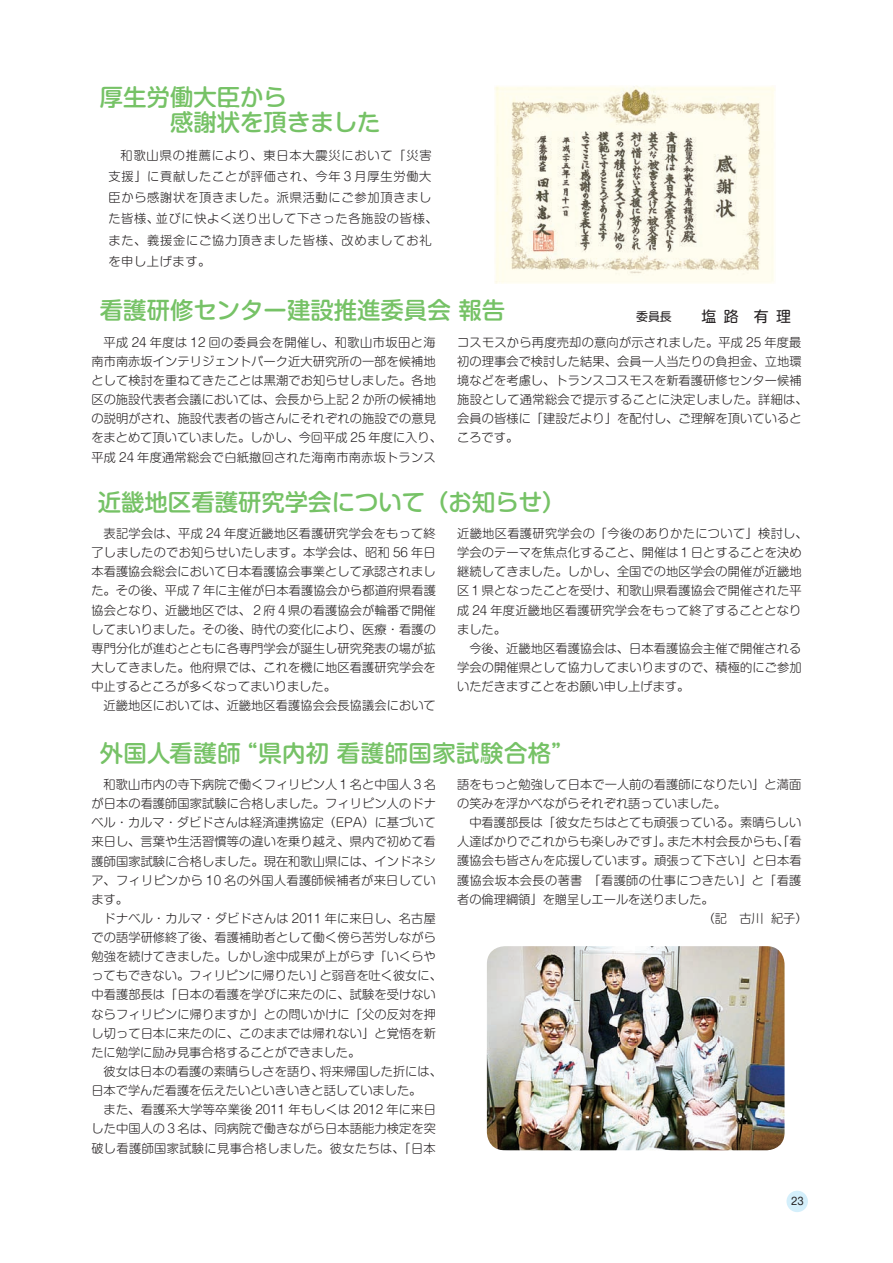
<style>
.page{position:relative;width:893px;height:1263px;background:#fff}
.page>*{position:absolute;margin:0;border:0;box-sizing:border-box;transform-origin:0 0}
.t1{font:500 23.4px/25.5px "Shin M Go Pro";color:#76c266}
.t2{font:500 23.4px "Shin M Go Pro";letter-spacing:.02em;color:#76c266}
.t3{font:14.85px "Shin M Go Pro";color:#231f20}
.t4{font:300 12.15px/19.2px "Shin M Go Pro";letter-spacing:.005em;color:#231f20}
.t5{font:300 12.15px/21.3px "Shin M Go Pro";letter-spacing:.06em;color:#231f20}
.t6{font:300 12.15px "Shin M Go Pro";letter-spacing:.03em;color:#231f20}
.t7{font:10.2px "Shin M Go Pro";color:#231f20}
.s1{font-size:11.85px}
</style>
<div class="page">
<div style="left:786px;top:1191px;width:22px;height:21px;background:#d4effb;border-radius:50%"></div>
<img style="left:487px;top:946px;width:297px;height:204px">
<svg style="left:486px;top:88px;width:83px;height:991px"></svg>
<img style="left:495px;top:85px;width:280px;height:198px">
<h1 class="t1" style="left:100px;top:81px;width:282px">厚生労働大臣から<br>　　　感謝状を頂きました</h1>
<p class="t5" style="left:108px;top:143px;width:331px;text-indent:12px">和歌山県の推薦により、東日本大震災において「災害支援」に貢献したことが評価され、今年３月厚生労働大臣から感謝状を頂きました。派県活動にご参加頂きました皆様、並びに快よく送り出して下さった各施設の皆様、また、義援金にご協力頂きました皆様、改めましてお礼を申し上げます。</p>
<h1 class="t1" style="left:100px;top:295px;width:407px">看護研修センター建設推進委員会 報告</h1>
<p class="t3" style="left:636px;top:305px;width:156px"><span class="s1">委員長</span>　　塩路　有理</p>
<p class="t4" style="left:91px;top:331px;width:352px;text-align:center">平成 24 年度は 12 回の委員会を開催し、和歌山市坂田と海<br>南市南赤坂インテリジェントパーク近大研究所の一部を候補地として検討を重ねてきたことは黒潮でお知らせしました。各地区の施設代表者会議においては、会長から上記 2 か所の候補地の説明がされ、施設代表者の皆さんにそれぞれの施設での意見をまとめて頂いていました。しかし、今回平成 25 年度に入り、平成 24 年度通常総会で白紙撤回された海南市南赤坂トランス</p>
<p class="t4" style="left:457px;top:331px;width:352px">コスモスから再度売却の意向が示されました。平成 25 年度最初の理事会で検討した結果、会員一人当たりの負担金、立地環境などを考慮し、トランスコスモスを新看護研修センター候補施設として通常総会で提示することに決定しました。詳細は、会員の皆様に「建設だより」を配付し、ご理解を頂いているところです。</p>
<h1 class="t1" style="left:98px;top:486px;width:469px">近畿地区看護研究学会について（お知らせ）</h1>
<p class="t4" style="left:91px;top:522px;width:346px;text-align:justify;text-indent:12px">表記学会は、平成 24 年度近畿地区看護研究学会をもって終了しましたのでお知らせいたします。本学会は、昭和 56 年日本看護協会総会において日本看護協会事業として承認されました。その後、平成 7 年に主催が日本看護協会から都道府県看護協会となり、近畿地区では、２府４県の看護協会が輪番で開催してまいりました。その後、時代の変化により、医療・看護の専門分化が進むとともに各専門学会が誕生し研究発表の場が拡大してきました。他府県では、これを機に地区看護研究学会を中止するところが多くなってまいりました。</p>
<p class="t4" style="left:104px;top:695px;width:334px">近畿地区においては、近畿地区看護協会会長協議会において</p>
<p class="t4" style="left:457px;top:522px;width:352px">近畿地区看護研究学会の「今後のありかたについて」検討し、学会のテーマを焦点化すること、開催は１日とすることを決め継続してきました。しかし、全国での地区学会の開催が近畿地区１県となったことを受け、和歌山県看護協会で開催された平成 24 年度近畿地区看護研究学会をもって終了することとなりました。</p>
<p class="t4" style="left:457px;top:637px;width:346px;text-align:justify;text-indent:12px">今後、近畿地区看護協会は、日本看護協会主催で開催される学会の開催県として協力してまいりますので、積極的にご参加いただきますことをお願い申し上げます。</p>
<h1 class="t2" style="left:100px;top:734px;width:476px">外国人看護師“県内初 看護師国家試験合格”</h1>
<p class="t4" style="left:91px;top:773px;width:346px;text-align:justify;text-indent:12px">和歌山市内の寺下病院で働くフィリピン人１名と中国人３名が日本の看護師国家試験に合格しました。フィリピン人のドナベル・カルマ・ダビドさんは経済連携協定（EPA）に基づいて来日し、言葉や生活習慣等の違いを乗り越え、県内で初めて看護師国家試験に合格しました。現在和歌山県には、インドネシア、フィリピンから 10 名の外国人看護師候補者が来日しています。</p>
<p class="t4" style="left:91px;top:907px;width:352px;text-indent:12px">ドナベル・カルマ・ダビドさんは 2011 年に来日し、名古屋での語学研修終了後、看護補助者として働く傍ら苦労しながら勉強を続けてきました。しかし途中成果が上がらず「いくらやってもできない。フィリピンに帰りたい」と弱音を吐く彼女に、中看護部長は「日本の看護を学びに来たのに、試験を受けないならフィリピンに帰りますか」との問いかけに「父の反対を押し切って日本に来たのに、このままでは帰れない」と覚悟を新たに勉学に励み見事合格することができました。</p>
<p class="t4" style="left:91px;top:1060px;width:352px;text-indent:12px">彼女は日本の看護の素晴らしさを語り、将来帰国した折には、日本で学んだ看護を伝えたいといきいきと話していました。</p>
<p class="t4" style="left:91px;top:1098px;width:346px;text-align:justify;text-indent:12px">また、看護系大学等卒業後 2011 年もしくは 2012 年に来日した中国人の３名は、同病院で働きながら日本語能力検定を突破し看護師国家試験に見事合格しました。彼女たちは、「日本</p>
<p class="t4" style="left:457px;top:773px;width:346px">語をもっと勉強して日本で一人前の看護師になりたい」と満面の笑みを浮かべながらそれぞれ語っていました。</p>
<p class="t4" style="left:469px;top:811px;width:334px">中看護部長は「彼女たちはとても頑張っている。素晴らしい</p>
<p class="t4" style="left:457px;top:831px;width:346px">人達ばかりでこれからも楽しみです」。また木村会長からも、「看</p>
<p class="t4" style="left:457px;top:850px;width:346px">護協会も皆さんを応援しています。頑張って下さい」と日本看</p>
<p class="t6" style="left:457px;top:870px;width:346px">護協会坂本会長の著書　「看護師の仕事につきたい」と「看護</p>
<p class="t4" style="left:457px;top:888px;width:258px">者の倫理綱領」を贈呈しエールを送りました。</p>
<p class="t4" style="left:703px;top:907px;width:106px">（記　古川紀子）</p>
<p class="t7" style="left:791px;top:1193px;width:14px">23</p>
</div>
